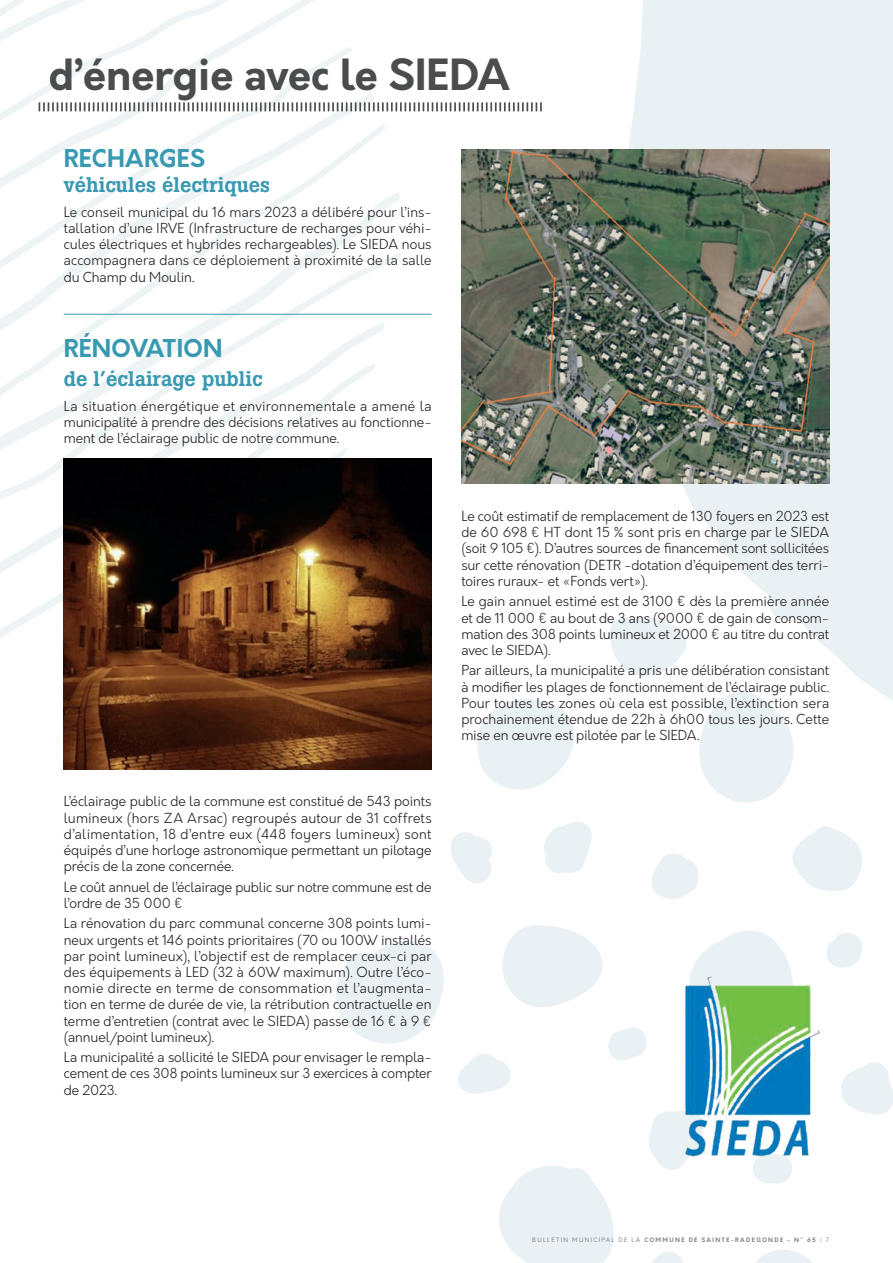
<style>
.page{position:relative;width:893px;height:1263px;background:#fff}
.page>*{position:absolute;margin:0;border:0;box-sizing:border-box;transform-origin:0 0}
.t1{font:700 42px "Orkney";color:#4b4c4d}
.t2{font:700 24px "Orkney";letter-spacing:.01em;color:#3899b1}
.t3{font:500 21px "Boton";color:#3899b1}
.t4{font:300 13.5px/16.2px "Orkney";letter-spacing:-.01em;color:#231f20;text-align:justify}
.t5{font:700 6px "Orkney";letter-spacing:.22em;color:#808285}
.s1{font-weight:400}
</style>
<div class="page">
<svg style="left:5px;top:124px;width:380px;height:436px"></svg>
<svg style="left:0;top:46px;width:353px;height:456px"></svg>
<svg style="left:0;top:0;width:296px;height:382px"></svg>
<svg style="left:0;top:0;width:177px;height:281px"></svg>
<svg style="left:792px;top:826px;width:70px;height:65px"></svg>
<svg style="left:826px;top:933px;width:36px;height:35px"></svg>
<svg style="left:841px;top:1062px;width:52px;height:53px"></svg>
<svg style="left:695px;top:930px;width:94px;height:34px"></svg>
<svg style="left:755px;top:1250px;width:58px;height:13px"></svg>
<svg style="left:649px;top:1110px;width:35px;height:60px"></svg>
<svg style="left:699px;top:737px;width:95px;height:66px"></svg>
<svg style="left:477px;top:699px;width:98px;height:91px"></svg>
<svg style="left:544px;top:822px;width:48px;height:51px"></svg>
<svg style="left:652px;top:853px;width:46px;height:46px"></svg>
<svg style="left:610px;top:626px;width:2px;height:20px"></svg>
<svg style="left:451px;top:832px;width:41px;height:51px"></svg>
<svg style="left:652px;top:1252px;width:31px;height:11px"></svg>
<svg style="left:336px;top:925px;width:311px;height:169px"></svg>
<svg style="left:499px;top:1166px;width:115px;height:97px"></svg>
<svg style="left:753px;top:1167px;width:39px;height:16px"></svg>
<svg style="left:612px;top:0;width:281px;height:737px;fill:#eaf1f5"></svg>
<svg style="left:39px;top:102px;width:503px;height:9px"></svg>
<hr style="left:64px;top:314px;width:368px;height:1px;background:#3899b1">
<img style="left:64px;top:458px;width:368px;height:312px">
<img style="left:461px;top:150px;width:368px;height:333px">
<img style="left:684px;top:964px;width:136px;height:203px">
<h1 class="t1" style="left:49px;top:46px;width:463px">d’énergie avec le SIEDA</h1>
<h2 class="t2" style="left:64px;top:142px;width:143px">RECHARGES</h2>
<h3 class="t3" style="left:64px;top:172px;width:208px">véhicules électriques</h3>
<p class="t4" style="left:64px;top:204px;width:369px">Le conseil municipal du 16 mars 2023 a délibéré pour l’ins&shy;tallation d’une IRVE (Infrastructure de recharges pour véhi&shy;cules électriques et hybrides rechargeables). Le SIEDA nous accompagnera dans ce déploiement à proximité de la salle du Champ du Moulin.</p>
<h2 class="t2" style="left:64px;top:332px;width:160px">RÉNOVATION</h2>
<h3 class="t3" style="left:64px;top:366px;width:200px">de l’éclairage public</h3>
<p class="t4" style="left:64px;top:398px;width:369px">La situation énergétique et environnementale a amené la municipalité à prendre des décisions relatives au fonctionne&shy;ment de l’éclairage public de notre commune.</p>
<p class="t4" style="left:64px;top:794px;width:369px">L’éclairage public de la commune est constitué de 543 points lumineux (hors ZA Arsac) regroupés autour de 31 coffrets d’alimentation, 18 d’entre eux (448 foyers lumineux) sont équipés d’une horloge astronomique permettant un pilotage précis de la zone concernée.</p>
<p class="t4" style="left:64px;top:879px;width:369px">Le coût annuel de l’éclairage public sur notre commune est de l’ordre de 35 000 €</p>
<p class="t4" style="left:64px;top:915px;width:369px">La rénovation du parc communal concerne 308 points lumi&shy;neux urgents et 146 points prioritaires (70 ou 100W installés par point lumineux), l’objectif est de remplacer ceux-ci par des équipements à LED (32 à 60W maximum). Outre l’éco&shy;nomie directe en terme de consommation et l’augmenta&shy;tion en terme de durée de vie, la rétribution contractuelle en terme d’entretien (contrat avec le SIEDA) passe de 16 € à 9 € (annuel/point lumineux).</p>
<p class="t4" style="left:64px;top:1049px;width:369px">La municipalité a sollicité le SIEDA pour envisager le rempla&shy;cement de ces 308 points lumineux sur 3 exercices à compter de 2023.</p>
<p class="t4" style="left:461px;top:508px;width:369px">Le coût estimatif de remplacement de 130 foyers en 2023 est de 60 698 € HT dont 15 % sont pris en charge par le SIEDA (soit 9 105 €). D’autres sources de financement sont sollicitées sur cette rénovation (DETR -dotation d’équipement des terri&shy;toires ruraux- et «Fonds vert»).</p>
<p class="t4" style="left:461px;top:593px;width:369px">Le gain annuel estimé est de 3100 € dès la première année et de 11 000 € au bout de 3 ans (9000 € de gain de consom&shy;mation des 308 points lumineux et 2000 € au titre du contrat avec le SIEDA).</p>
<p class="t4" style="left:461px;top:663px;width:369px">Par ailleurs, la municipalité a pris une délibération consistant à modifier les plages de fonctionnement de l’éclairage public.<br>Pour toutes les zones où cela est possible, l’extinction sera prochainement étendue de 22h à 6h00 tous les jours. Cette mise en œuvre est pilotée par le SIEDA.</p>
<p class="t5" style="left:532px;top:1235px;width:298px"><span class="s1">BULLETIN MUNICIPAL DE LA</span> COMMUNE DE SAINTE-RADEGONDE - N° 65 <span class="s1">| 7</span></p>
</div>
